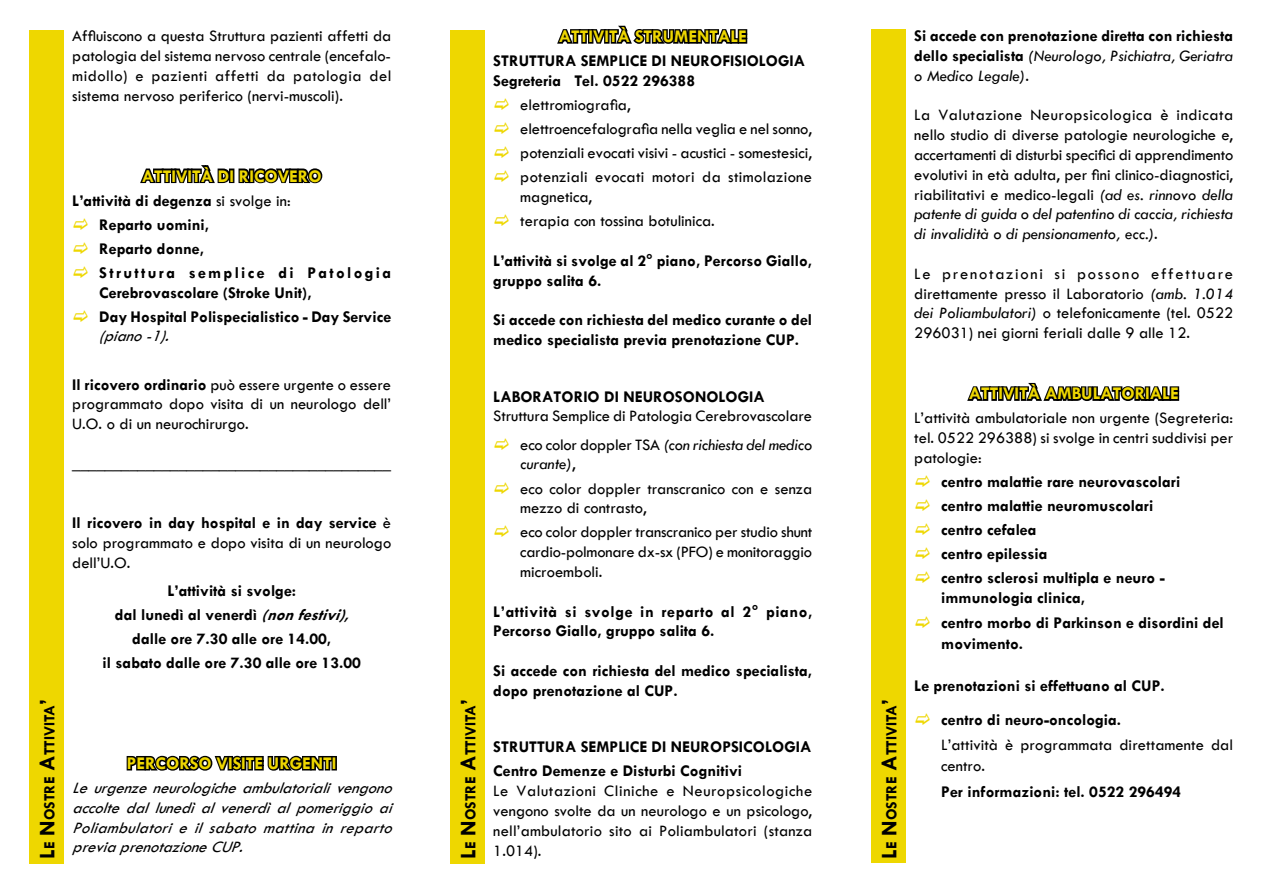
<style>
.page{position:relative;width:1263px;height:893px;background:#fff}
.page>*{position:absolute;margin:0;border:0;box-sizing:border-box;transform-origin:0 0}
.t1{font:700 18px "Tw Cen";color:#eed700}
.t2{font:16.5px/19.8px "Tw Cen";color:#000;text-align:justify}
.t3{font:700 16.5px/24px "Tw Cen";color:#000}
.t4{font:italic 16.5px/19.8px "Tw Cen";color:#000;text-align:justify}
.t5{font:700 16.5px/19.8px "Tw Cen";letter-spacing:.035em;color:#000}
.t6{font:700 15.75px "Tw Cen";color:#000}
.s1{font-weight:400}
.s2{font-weight:700}
.s3{font-size:22.5px}
.s4{font-style:italic}
.s5{font-weight:400;font-style:italic}
</style>
<div class="page">
<svg style="left:557px;top:25px;width:191px;height:19px"></svg>
<svg style="left:140px;top:165px;width:183px;height:19px"></svg>
<svg style="left:126px;top:755px;width:208px;height:16px;background:#383838"></svg>
<div style="left:331px;top:756px;width:6px;height:14px;border:3px solid #000"></div>
<div style="left:872px;top:30px;width:34px;height:833px;background:#eed700"></div>
<div style="left:451px;top:30px;width:34px;height:833px;background:#eed700"></div>
<div style="left:30px;top:30px;width:34px;height:833px;background:#eed700"></div>
<svg style="left:967px;top:382px;width:213px;height:19px"></svg>
<p class="t2" style="left:72px;top:26px;width:321px">Affluiscono a questa Struttura pazienti affetti da patologia del sistema nervoso centrale (encefalo&shy;midollo) e pazienti affetti da patologia del sistema nervoso periferico (nervi-muscoli).</p>
<p class="t1" style="left:142px;top:165px;width:181px">ATTIVITÀ DI RICOVERO</p>
<p class="t3" style="left:99px;top:188px;width:293px;text-indent:-27px">L’attività di degenza <span class="s1">si svolge in:<br></span>Reparto uomini,<br>Reparto donne,<br>Struttura semplice di Patologia</p>
<p class="t3" style="left:99px;top:280px;width:293px">Cerebrovascolare (Stroke Unit),<br>Day Hospital Polispecialistico - Day Service</p>
<p class="t4" style="left:99px;top:326px;width:78px">(piano-1).</p>
<p class="t2" style="left:72px;top:374px;width:320px"><span class="s2">Il ricovero ordinario</span> può essere urgente o essere programmato dopo visita di un neurologo dell’ U.O. o di un neurochirurgo.</p>
<p class="t3" style="left:72px;top:451px;width:320px">_______________________________________</p>
<p class="t6" style="left:40px;top:859px;width:161px;rotate:-90deg"><span class="s3">L</span>e <span class="s3">N</span> ostre <span class="s3">A</span>ttivita<span class="s3">’</span></p>
<p class="t2" style="left:72px;top:513px;width:320px"><span class="s2">Il ricovero in day hospital e in day service</span> è solo programmato e dopo visita di un neurologo dell’U.O.</p>
<p class="t3" style="left:103px;top:578px;width:260px;text-align:center">L’attività si svolge:<br>dal lunedì al venerdì <span class="s4">(nonfestivi), </span>dalle ore 7.30 alle ore 14.00,<br>il sabato dalle ore 7.30 alle ore 13.00</p>
<p class="t1" style="left:127px;top:752px;width:211px">PERCORSO VISITE URGENTI</p>
<p class="t4" style="left:72px;top:778px;width:328px">Leurgenzeneurologicheambulatorialivengono accoltedallunedìalvenerdìalpomeriggioai Poliambulatorieilsabatomattinainreparto previaprenotazioneCUP.</p>
<p class="t6" style="left:461px;top:859px;width:161px;rotate:-90deg"><span class="s3">L</span>e <span class="s3">N</span> ostre <span class="s3">A</span>ttivita<span class="s3">’</span></p>
<p class="t1" style="left:559px;top:26px;width:189px">ATTIVITÀ STRUMENTALE</p>
<p class="t3" style="left:493px;top:51px;width:313px;line-height:19.8px">STRUTTURA SEMPLICE DI NEUROFISIOLOGIA<br>Segreteria Tel. 0522 296388</p>
<p class="t2" style="left:520px;top:93px;width:293px;line-height:24px;text-align:left">elettromiografia,<br>elettroencefalografia nella veglia e nel sonno, potenziali evocati visivi - acustici - somestesici, potenziali evocati motori da stimolazione</p>
<p class="t2" style="left:520px;top:185px;width:196px;line-height:24px">magnetica,<br>terapia con tossina botulinica.</p>
<p class="t3" style="left:493px;top:250px;width:320px;line-height:19.8px">L’attività si svolge al 2° piano, Percorso Giallo, gruppo salita 6.</p>
<p class="t3" style="left:493px;top:310px;width:320px;line-height:19.8px">Si accede con richiesta del medico curante o del medico specialista previa prenotazione CUP.</p>
<p class="t3" style="left:493px;top:384px;width:273px">LABORATORIO DI NEUROSONOLOGIA</p>
<p class="t2" style="left:493px;top:402px;width:320px;line-height:28.3px;text-align:right">Struttura Semplice di Patologia Cerebrovascolare eco color doppler TSA <span class="s4">(con richiesta del medico</span></p>
<p class="t2" style="left:520px;top:452px;width:293px;line-height:24px"><span class="s4">curante)</span>,<br>eco color doppler transcranico con e senza</p>
<p class="t2" style="left:520px;top:496px;width:294px;line-height:24px">mezzo di contrasto,<br>eco color doppler transcranico per studio shunt</p>
<p class="t2" style="left:520px;top:542px;width:293px">cardio-polmonare dx-sx (PFO) e monitoraggio microemboli.</p>
<p class="t5" style="left:493px;top:601px;width:321px">L’attività si svolge in reparto al 2° piano,<br>Percorso Giallo, gruppo salita 6.</p>
<p class="t3" style="left:493px;top:660px;width:320px;line-height:19.8px">Si accede con richiesta del medico specialista, dopo prenotazione al CUP.</p>
<p class="t3" style="left:493px;top:735px;width:320px">STRUTTURA SEMPLICE DI NEUROPSICOLOGIA<br>Centro Demenze e Disturbi Cognitivi</p>
<p class="t2" style="left:493px;top:781px;width:321px">Le Valutazioni Cliniche e Neuropsicologiche vengono svolte da un neurologo e un psicologo, nell’ambulatorio sito ai Poliambulatori (stanza 1.014).</p>
<p class="t6" style="left:882px;top:859px;width:161px;rotate:-90deg"><span class="s3">L</span>e <span class="s3">N</span> ostre <span class="s3">A</span>ttivita<span class="s3">’</span></p>
<p class="t3" style="left:914px;top:26px;width:320px;line-height:19.8px;text-align:justify">Si accede con prenotazione diretta con richiesta dello specialista <span class="s5">(Neurologo, Psichiatra, Geriatra o Medico Legale)</span><span class="s1">.</span></p>
<p class="t2" style="left:914px;top:105px;width:321px">La Valutazione Neuropsicologica è indicata nello studio di diverse patologie neurologiche e, accertamenti di disturbi specifici di apprendimento evolutivi in età adulta, per fini clinico-diagnostici, riabilitativi e medico-legali <span class="s4">(ad es. rinnovo della patente di guida o del patentino di caccia, richiesta di invalidità o di pensionamento, ecc.)</span>.</p>
<p class="t2" style="left:914px;top:264px;width:320px">Le prenotazioni si possono effettuare direttamente presso il Laboratorio <span class="s4">(amb. 1.014 dei Poliambulatori)</span> o telefonicamente (tel. 0522<br>296031) nei giorni feriali dalle 9 alle 12.</p>
<p class="t1" style="left:969px;top:383px;width:211px">ATTIVITÀ AMBULATORIALE</p>
<p class="t2" style="left:914px;top:408px;width:320px">L’attività ambulatoriale non urgente (Segreteria: tel. 0522 296388) si svolge in centri suddivisi per patologie:</p>
<p class="t3" style="left:941px;top:469px;width:240px">centro malattie rare neurovascolari centro malattie neuromuscolari centro cefalea<br>centro epilessia<br>centro sclerosi multipla e neuro -</p>
<p class="t3" style="left:941px;top:585px;width:284px;line-height:25.2px">immunologia clinica,<br>centro morbo di Parkinson e disordini del</p>
<p class="t3" style="left:941px;top:632px;width:83px">movimento.</p>
<p class="t3" style="left:941px;top:669px;width:225px;line-height:33.8px;text-indent:-27px">Le prenotazioni si effettuano al CUP. centro di neuro-oncologia.</p>
<p class="t2" style="left:941px;top:735px;width:293px;line-height:21px">L’attività è programmata direttamente dal centro.</p>
<p class="t3" style="left:941px;top:779px;width:241px">Per informazioni: tel. 0522 296494</p>
</div>
